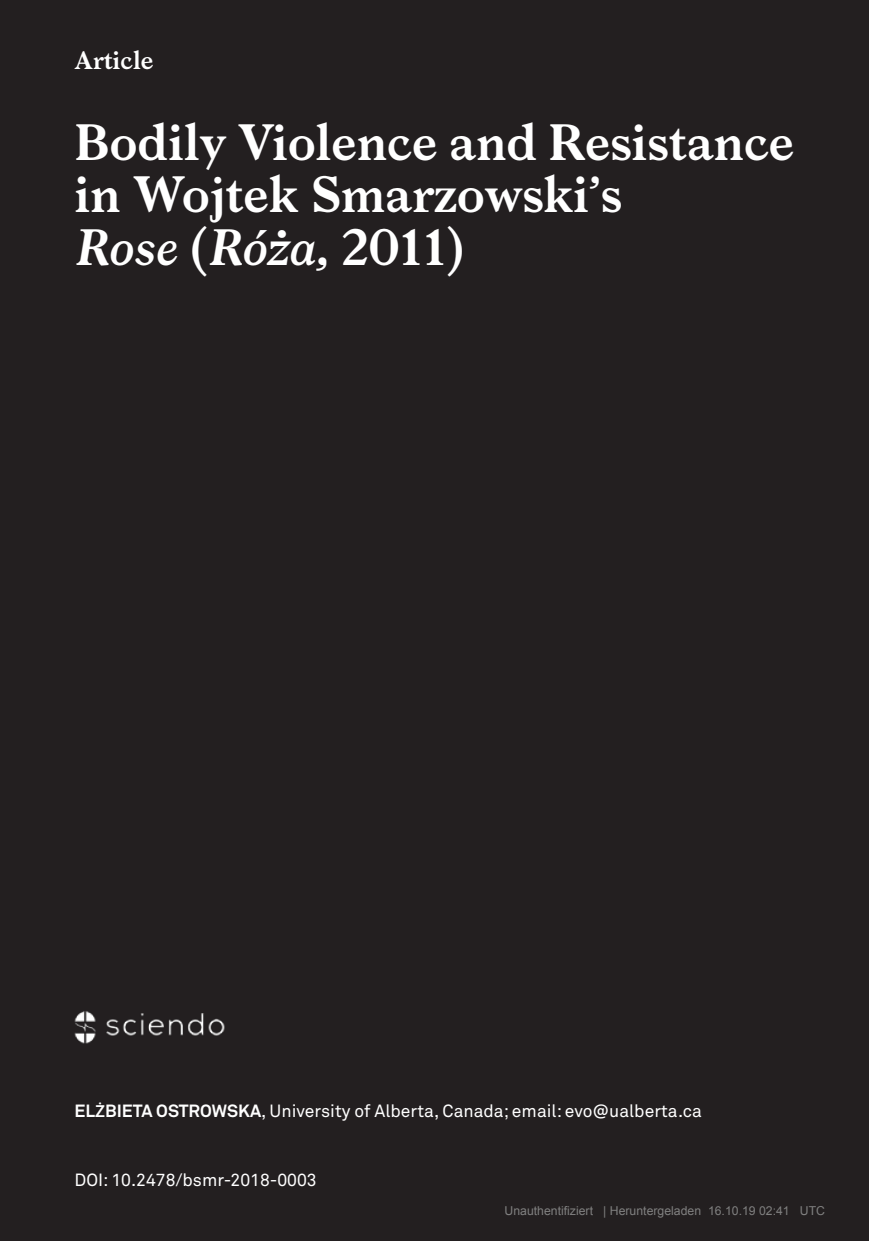
<style>
.page{position:relative;width:869px;height:1241px;background:#fff}
.page>*{position:absolute;margin:0;border:0;box-sizing:border-box;transform-origin:0 0}
.t1{font:49px/52.5px "Larish Neue";color:#fff}
.t2{font:24.5px "Larish Neue";color:#fff}
.t3{font:17.5px "Akkurat";color:#fff}
.t4{font:12.25px "Arial";color:#808080}
.s1{font-weight:600;font-style:italic}
.s2{font-weight:700}
.s3{font-family:"Myriad Pro";font-weight:600}
</style>
<div class="page">
<div style="left:0;top:0;width:868px;height:1240px;background:#231f20"></div>
<img style="left:74px;top:1011px;width:151px;height:33px">
<h2 class="t2" style="left:74px;top:46px;width:81px">Article</h2>
<h1 class="t1" style="left:74px;top:117px;width:721px">Bodily Violence and Resistance in Wojtek Smarzowski’s<br><span class="s1">Rose</span> (<span class="s1">Róża</span>, 2011)</h1>
<p class="t3" style="left:74px;top:1100px;width:628px"><span class="s2">EL</span><span class="s3">Ż</span><span class="s2">BIETA OSTROWSKA</span>, University of Alberta, Canada; email: evo@ualberta.ca</p>
<p class="t3" style="left:74px;top:1168px;width:243px">DOI: 10.2478/bsmr-2018-0003</p>
<p class="t4" style="left:504px;top:1205px;width:322px">Unauthentifiziert | Heruntergeladen 16.10.19 02:41 UTC</p>
</div>
